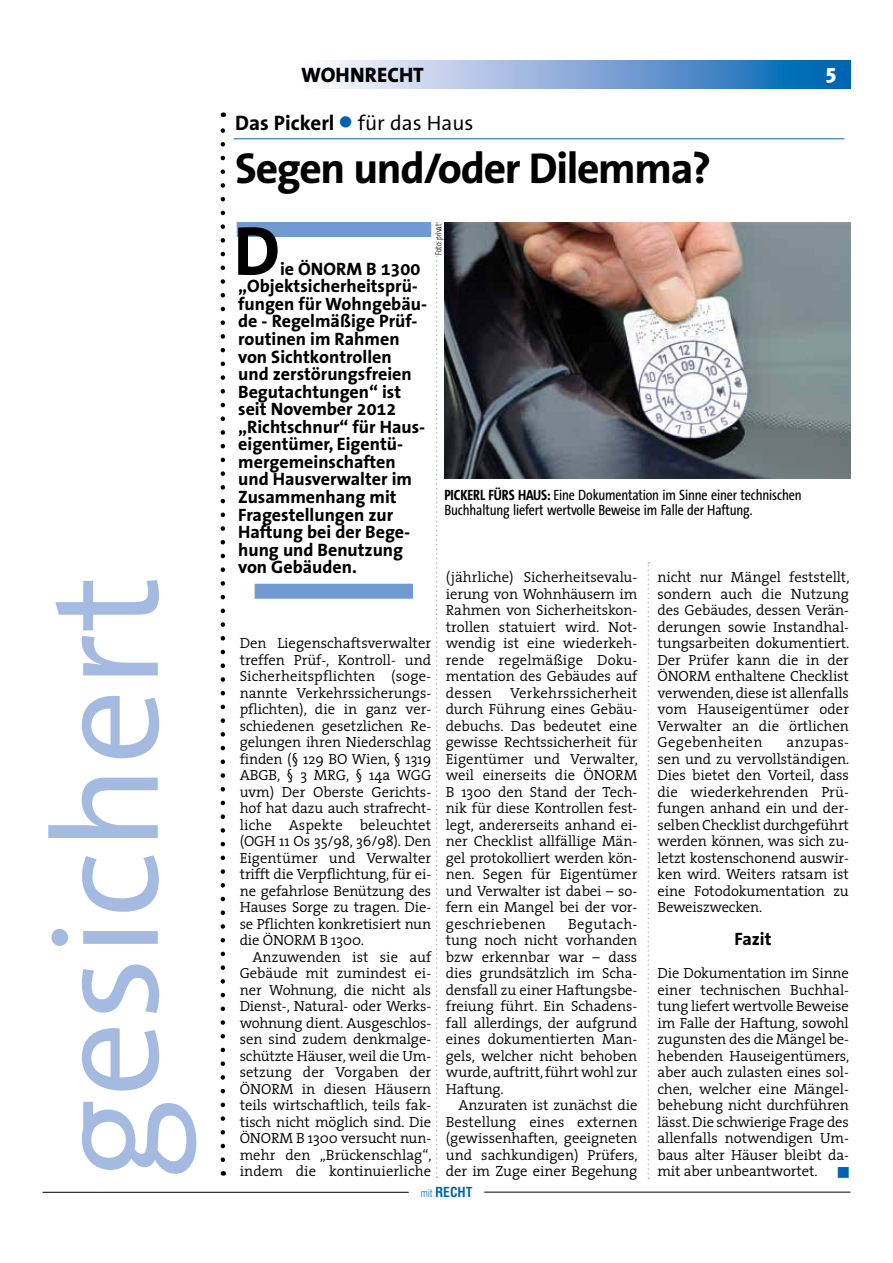
<style>
.page{position:relative;width:893px;height:1263px;background:#fff}
.page>*{position:absolute;margin:0;border:0;box-sizing:border-box;transform-origin:0 0}
.t1{font:150px "The Sans Correspondence";color:#a4bae1}
.t2{font:700 70.05px "The Sans Correspondence";color:#000}
.t3{font:700 43.5px "The Sans Correspondence";letter-spacing:-.03em;color:#000}
.t4{font:700 21px "The Sans Correspondence";color:#000}
.t5{font:800 21px "The Sans";color:#000}
.t6{font:900 21px "Meta Plus";color:#fff}
.t7{font:700 18px/17.5px "The Sans Correspondence";color:#000}
.t8{font:15px/15px "The Sans Condensed";letter-spacing:-.01em;color:#000}
.t9{font:300 14.7px/16.5px "The Serif";letter-spacing:-.005em;color:#000;text-align:justify}
.t10{font:14.7px "Zapf Dingbats";color:#0063af}
.t11{font:700 condensed 13.5px "Helvetica";color:#0063af}
.t12{font:300 9px "The Sans Condensed";letter-spacing:-.01em;color:#000;scale:.9 1}
.s1{color:#0063af}
.s2{font-weight:400}
.s3{font-weight:700}
.s4{font-weight:300;font-size:10.5px}
</style>
<div class="page">
<svg style="left:327px;top:60px;width:523px;height:28px;background:#7da8d6"></svg>
<hr style="left:43px;top:1192px;width:366px;height:1px;background:#000">
<hr style="left:484px;top:1192px;width:366px;height:1px;background:#000">
<svg style="left:221px;top:113px;width:4px;height:1047px"></svg>
<hr style="left:234px;top:138px;width:610px;height:1px;background:#0063af">
<svg style="left:436px;top:222px;width:2px;height:956px"></svg>
<svg style="left:648px;top:562px;width:1px;height:617px"></svg>
<div style="left:255px;top:584px;width:158px;height:15px;background:#709ad1"></div>
<div style="left:237px;top:222px;width:194px;height:15px;background:#709ad1"></div>
<img style="left:444px;top:222px;width:406px;height:256px">
<h3 class="t5" style="left:301px;top:57px;width:124px">WOHNRECHT</h3>
<h3 class="t4" style="left:235px;top:112px;width:240px">Das Pickerl <span class="s1">●</span> <span class="s2">für das Haus</span></h3>
<h3 class="t3" style="left:235px;top:145px;width:478px">Segen und/oder Dilemma?</h3>
<h3 class="t6" style="left:826px;top:60px;width:12px">5</h3>
<p class="t12" style="left:434px;top:255px;width:36px;rotate:-90deg">Foto: privat</p>
<h2 class="t2" style="left:234px;top:213px;width:48px">D</h2>
<p class="t7" style="left:238px;top:260px;width:190px;text-indent:42px">ie ÖNORM B 1300 „Objektsicherheitsprü&shy;fungen für Wohngebäu&shy;de - Regelmäßige Prüf&shy;routinen im Rahmen von Sichtkontrollen<br>und zerstörungsfreien<br>Begutachtungen“ ist seit November 2012 „Richtschnur“ für Haus&shy;eigentümer, Eigentü&shy;mergemeinschaften und Hausverwalter im<br>Zusammenhang mit<br>Fragestellungen zur<br>Haftung bei der Bege&shy;hung und Benutzung von Gebäuden.</p>
<p class="t8" style="left:444px;top:488px;width:359px"><span class="s3">PICKERL FÜRS HAUS:</span> Eine Dokumentation im Sinne einer technischen<br>Buchhaltung liefert wertvolle Beweise im Falle der Haftung.</p>
<h1 class="t1" style="left:26px;top:1179px;width:605px;rotate:-90deg">gesichert</h1>
<p class="t9" style="left:446px;top:568px;width:194px">(jährliche) Sicherheitsevalu&shy;ierung von Wohnhäusern im Rahmen von Sicherheitskon&shy;trollen statuiert wird. Not&shy;wendig ist eine wiederkeh&shy;rende regelmäßige Doku&shy;mentation des Gebäudes auf dessen Verkehrssicherheit durch Führung eines Gebäu&shy;debuchs. Das bedeutet eine gewisse Rechtssicherheit für Eigentümer und Verwalter, weil einerseits die ÖNORM B 1300 den Stand der Tech&shy;nik für diese Kontrollen fest&shy;legt, andererseits anhand ei&shy;ner Checklist allfällige Män&shy;gel protokolliert werden kön&shy;nen. Segen für Eigentümer und Verwalter ist dabei – so&shy;fern ein Mangel bei der vor&shy;geschriebenen</p>
<p class="t9" style="left:657px;top:568px;width:194px">nicht nur Mängel feststellt, sondern auch die Nutzung des Gebäudes, dessen Verän&shy;derungen sowie Instandhal&shy;tungsarbeiten dokumentiert.<br>Der Prüfer kann die in der ÖNORM enthaltene Checklist verwenden, diese ist allenfalls vom Hauseigentümer oder Verwalter an die örtlichen Gegebenheiten</p>
<p class="t9" style="left:240px;top:634px;width:193px">Den Liegenschaftsverwalter treffen Prüf-, Kontroll- und Sicherheitspflichten (soge&shy;nannte Verkehrssicherungs&shy;pflichten), die in ganz ver&shy;schiedenen gesetzlichen Re&shy;gelungen ihren Niederschlag finden (§ 129 BO Wien, § 1319<br>ABGB, § 3 MRG, § 14a WGG uvm) Der Oberste Gerichts&shy;hof hat dazu auch strafrecht&shy;liche Aspekte beleuchtet (OGH 11 Os 35/98, 36/98). Den Eigentümer und Verwalter trifft die Verpflichtung, für ei&shy;ne gefahrlose Benützung des Hauses Sorge zu tragen. Die&shy;se Pflichten konkretisiert nun die ÖNORM B 1300.</p>
<p class="t9" style="left:240px;top:948px;width:193px;text-indent:13px">Anzuwenden ist sie auf Gebäude mit zumindest ei&shy;ner Wohnung, die nicht als Dienst-, Natural- oder Werks&shy;wohnung dient. Ausgeschlos&shy;sen sind zudem denkmalge&shy;schützte Häuser, weil die Um&shy;setzung der Vorgaben der ÖNORM in diesen Häusern teils wirtschaftlich, teils fak&shy;tisch nicht möglich sind. Die ÖNORM B 1300 versucht nun&shy;mehr den „Brückenschlag“, indem die kontinuierliche</p>
<p class="t9" style="left:657px;top:733px;width:194px;text-indent:129px">anzupas&shy;sen und zu vervollständigen.<br>Dies bietet den Vorteil, dass die wiederkehrenden Prü&shy;fungen anhand ein und der&shy;selben Checklist durchgeführt werden können, was sich zu&shy;letzt kostenschonend auswir&shy;ken wird. Weiters ratsam ist eine Fotodokumentation zu Beweiszwecken.</p>
<p class="t7" style="left:735px;top:931px;width:38px">Fazit</p>
<p class="t9" style="left:657px;top:964px;width:193px">Die Dokumentation im Sinne einer technischen Buchhal&shy;tung liefert wertvolle Beweise im Falle der Haftung, sowohl zugunsten des die Mängel be&shy;hebenden Hauseigentümers, aber auch zulasten eines sol&shy;chen, welcher eine Mängel&shy;behebung nicht durchführen lässt. Die schwierige Frage des allenfalls notwendigen Um&shy;baus alter Häuser bleibt da&shy;mit aber unbeantwortet.</p>
<p class="t9" style="left:446px;top:915px;width:193px;text-indent:122px">Begutach&shy;tung noch nicht vorhanden bzw erkennbar war – dass dies grundsätzlich im Scha&shy;densfall zu einer Haftungsbe&shy;freiung führt. Ein Schadens&shy;fall allerdings, der aufgrund eines dokumentierten Man&shy;gels, welcher nicht behoben wurde, auftritt, führt wohl zur Haftung.</p>
<p class="t9" style="left:446px;top:1096px;width:193px;text-indent:13px">Anzuraten ist zunächst die Bestellung eines externen (gewissenhaften, geeigneten und sachkundigen) Prüfers, der im Zuge einer Begehung</p>
<p class="t10" style="left:838px;top:1164px;width:13px">■</p>
<p class="t11" style="left:421px;top:1183px;width:53px"><span class="s4">mit</span> RECHT</p>
</div>
